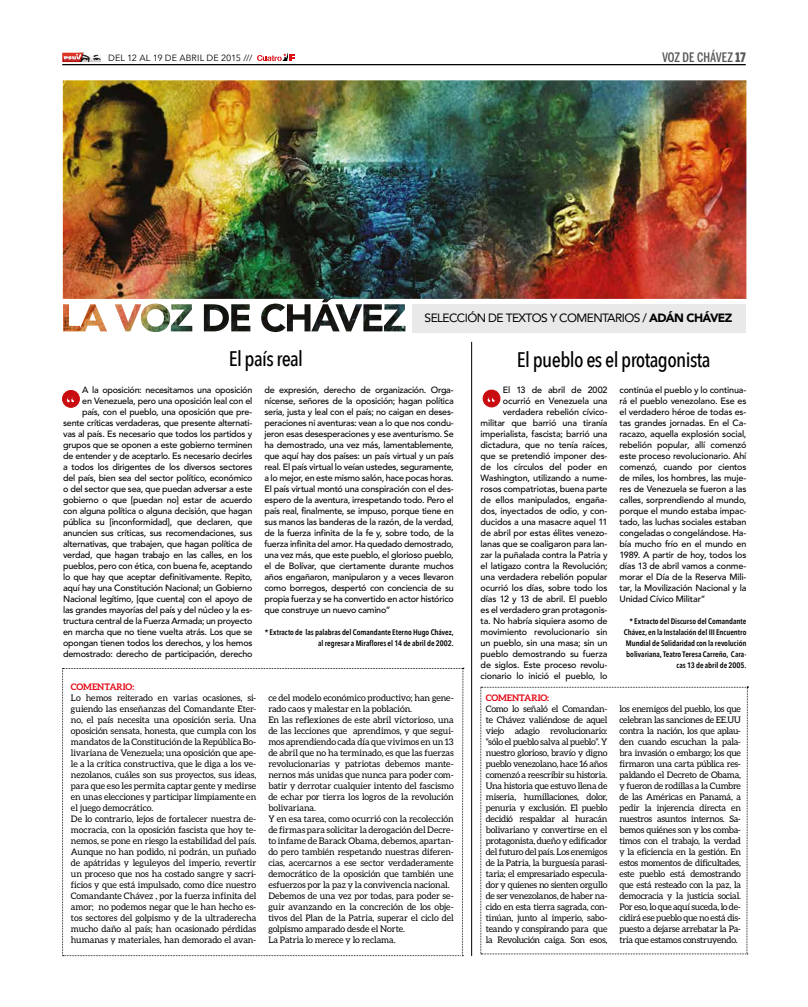
<style>
.page{position:relative;width:808px;height:1007px;background:#fff}
.page>*{position:absolute;margin:0;border:0;box-sizing:border-box;transform-origin:0 0}
.t1{font:500 21px "Avenir Next Condensed";letter-spacing:-.03em;color:#000}
.t2{font:500 13px "Benton Sans Comp";letter-spacing:.005em;color:#575756}
.t3{font:12px "Avenir";letter-spacing:-.05em;color:#000}
.t4{font:500 9px/11px "Avenir LT Std";letter-spacing:-.02em;color:#000;text-align:right}
.t5{font:9px/11px "Aleo";letter-spacing:-.005em;color:#000}
.t6{font:9px "Avenir Next";letter-spacing:.01em;color:#000}
.t7{font:700 9px "Aleo";letter-spacing:-.005em;color:#e30613}
.t8{font:600 8px/11px "Avenir Next Condensed";letter-spacing:-.005em;color:#000;text-align:right}
.s1{font-weight:900}
</style>
<div class="page">
<hr style="left:62px;top:64px;width:684px;height:1px;background:#000">
<svg style="left:257px;top:53px;width:38px;height:8px"></svg>
<svg style="left:62px;top:53px;width:39px;height:9px"></svg>
<div style="left:412px;top:304px;width:333px;height:29px;background:#e9e9e9"></div>
<img style="left:63px;top:80px;width:683px;height:252px">
<svg style="left:62px;top:390px;width:18px;height:17px"></svg>
<svg style="left:483px;top:390px;width:17px;height:17px"></svg>
<hr style="left:471px;top:342px;width:1px;height:613px;background:#000">
<svg style="left:62px;top:668px;width:402px;height:288px"></svg>
<svg style="left:481px;top:686px;width:267px;height:268px"></svg>
<p class="t6" style="left:108px;top:50px;width:146px">DEL 12 AL 19 DE ABRIL DE 2015 ///</p>
<h2 class="t2" style="left:662px;top:49px;width:85px">VOZ DE CHÁVEZ <span class="s1">17</span></h2>
<h3 class="t3" style="left:425px;top:308px;width:309px">SELECCIÓN DE TEXTOS Y COMENTARIOS / <span class="s1">ADÁN CHÁVEZ</span></h3>
<h1 class="t1" style="left:229px;top:346px;width:76px">El país real</h1>
<h1 class="t1" style="left:517px;top:346px;width:195px">El pueblo es el protagonista</h1>
<p class="t4" style="left:63px;top:384px;width:191px">A la oposición: necesitamos una oposición<br>en Venezuela, pero una oposición leal con el país, con el pueblo, una oposición que pre&shy;sente críticas verdaderas, que presente alternati&shy;vas al país. Es necesario que todos los partidos y grupos que se oponen a este gobierno terminen de entender y de aceptarlo. Es necesario decirles a todos los dirigentes de los diversos sectores del país, bien sea del sector político, económico o del sector que sea, que puedan adversar a este gobierno o que [puedan no] estar de acuerdo con alguna política o alguna decisión, que hagan pública su [inconformidad], que declaren, que anuncien sus críticas, sus recomendaciones, sus alternativas, que trabajen, que hagan política de verdad, que hagan trabajo en las calles, en los pueblos, pero con ética, con buena fe, aceptando lo que hay que aceptar definitivamente. Repito, aquí hay una Constitución Nacional; un Gobierno Nacional legítimo, [que cuenta] con el apoyo de las grandes mayorías del país y del núcleo y la es&shy;tructura central de la Fuerza Armada; un proyecto en marcha que no tiene vuelta atrás. Los que se opongan tienen todos los derechos, y los hemos demostrado: derecho de participación, derecho</p>
<p class="t4" style="left:264px;top:384px;width:191px;text-align:justify">de expresión, derecho de organización. Orga&shy;nícense, señores de la oposición; hagan política seria, justa y leal con el país; no caigan en deses&shy;peraciones ni aventuras: vean a lo que nos condu&shy;jeron esas desesperaciones y ese aventurismo. Se ha demostrado, una vez más, lamentablemente, que aquí hay dos países: un país virtual y un país real. El país virtual lo veían ustedes, seguramente, a lo mejor, en este mismo salón, hace pocas horas.<br>El país virtual montó una conspiración con el des&shy;espero de la aventura, irrespetando todo. Pero el país real, finalmente, se impuso, porque tiene en sus manos las banderas de la razón, de la verdad, de la fuerza infinita de la fe y, sobre todo, de la fuerza infinita del amor. Ha quedado demostrado, una vez más, que este pueblo, el glorioso pueblo, el de Bolívar, que ciertamente durante muchos años engañaron, manipularon y a veces llevaron como borregos, despertó con conciencia de su propia fuerza y se ha convertido en actor histórico que construye un nuevo camino”</p>
<p class="t4" style="left:481px;top:384px;width:128px">El 13 de abril de 2002 ocurrió en Venezuela una verdadera rebelión cívico&shy;militar que barrió una tiranía imperialista, fascista; barrió una dictadura, que no tenía raíces, que se pretendió imponer des&shy;de los círculos del poder en<br>Washington, utilizando a nume&shy;rosos compatriotas, buena parte de ellos manipulados, engaña&shy;dos, inyectados de odio, y con&shy;ducidos a una masacre aquel 11 de abril por estas élites venezo&shy;lanas que se coaligaron para lan&shy;zar la puñalada contra la Patria y el latigazo contra la Revolución; una verdadera rebelión popular ocurrió los días, sobre todo los días 12 y 13 de abril. El pueblo es el verdadero gran protagonis&shy;ta. No habría siquiera asomo de movimiento revolucionario sin un pueblo, sin una masa; sin un pueblo demostrando su fuerza de siglos. Este proceso revolu&shy;cionario lo inició el pueblo, lo</p>
<p class="t4" style="left:619px;top:384px;width:128px;text-align:justify">continúa el pueblo y lo continua&shy;rá el pueblo venezolano. Ese es el verdadero héroe de todas es&shy;tas grandes jornadas. En el Ca&shy;racazo, aquella explosión social, rebelión popular, allí comenzó este proceso revolucionario. Ahí comenzó, cuando por cientos de miles, los hombres, las muje&shy;res de Venezuela se fueron a las calles, sorprendiendo al mundo, porque el mundo estaba impac&shy;tado, las luchas sociales estaban congeladas o congelándose. Ha&shy;bía mucho frío en el mundo en 1989. A partir de hoy, todos los días 13 de abril vamos a conme&shy;morar el Día de la Reserva Mili&shy;tar, la Movilización Nacional y la Unidad Cívico Militar”</p>
<p class="t8" style="left:624px;top:615px;width:124px">* Extracto del Discurso del Comandante Chávez, en la Instalación del III Encuentro Mundial de Solidaridad con la revolución bolivariana, Teatro Teresa Carreño, Cara&shy;cas 13 de abril de 2005.</p>
<p class="t8" style="left:265px;top:626px;width:190px">* Extracto de las palabras del Comandante Eterno Hugo Chávez, al regresar a Miraflores el 14 de abril de 2002.</p>
<p class="t7" style="left:71px;top:681px;width:65px">COMENTARIO:</p>
<p class="t5" style="left:71px;top:692px;width:187px">Lo hemos reiterado en varias ocasiones, si&shy;guiendo las enseñanzas del Comandante Eter&shy;no, el país necesita una oposición seria. Una oposición sensata, honesta, que cumpla con los mandatos de la Constitución de la República Bo&shy;livariana de Venezuela; una oposición que ape&shy;le a la crítica constructiva, que le diga a los ve&shy;nezolanos, cuáles son sus proyectos, sus ideas, para que eso les permita captar gente y medirse en unas elecciones y participar limpiamente en el juego democrático.<br>De lo contrario, lejos de fortalecer nuestra de&shy;mocracia, con la oposición fascista que hoy te&shy;nemos, se pone en riesgo la estabilidad del país.<br>Aunque no han podido, ni podrán, un puñado de apátridas y leguleyos del imperio, revertir un proceso que nos ha costado sangre y sacri&shy;ficios y que está impulsado, como dice nuestro Comandante Chávez , por la fuerza infinita del amor; no podemos negar que le han hecho es&shy;tos sectores del golpismo y de la ultraderecha mucho daño al país; han ocasionado pérdidas humanas y materiales, han demorado el avan-</p>
<p class="t5" style="left:268px;top:692px;width:187px">ce del modelo económico productivo; han gene&shy;rado caos y malestar en la población.<br>En las reflexiones de este abril victorioso, una de las lecciones que aprendimos, y que segui&shy;mos aprendiendo cada día que vivimos en un 13 de abril que no ha terminado, es que las fuerzas revolucionarias y patriotas debemos mante&shy;nernos más unidas que nunca para poder com&shy;batir y derrotar cualquier intento del fascismo de echar por tierra los logros de la revolución bolivariana.<br>Y en esa tarea, como ocurrió con la recolección de firmas para solicitar la derogación del Decre&shy;to infame de Barack Obama, debemos, apartan&shy;do pero también respetando nuestras diferen&shy;cias, acercarnos a ese sector verdaderamente democrático de la oposición que también une esfuerzos por la paz y la convivencia nacional.<br>Debemos de una vez por todas, para poder se&shy;guir avanzando en la concreción de los obje&shy;tivos del Plan de la Patria, superar el ciclo del golpismo amparado desde el Norte.<br>La Patria lo merece y lo reclama.</p>
<p class="t7" style="left:486px;top:692px;width:65px">COMENTARIO:</p>
<p class="t5" style="left:486px;top:703px;width:123px;text-align:justify">Como lo señaló el Comandan&shy;te Chávez valiéndose de aquel viejo adagio revolucionario: “sólo el pueblo salva al pueblo”. Y nuestro glorioso, bravío y digno pueblo venezolano, hace 16 años comenzó a reescribir su historia.<br>Una historia que estuvo llena de miseria, humillaciones, dolor, penuria y exclusión. El pueblo decidió respaldar al huracán bolivariano y convertirse en el protagonista, dueño y edificador del futuro del país. Los enemigos de la Patria, la burguesía parasi&shy;taria; el empresariado especula&shy;dor y quienes no sienten orgullo de ser venezolanos, de haber na&shy;cido en esta tierra sagrada, con&shy;tinúan, junto al imperio, sabo&shy;teando y conspirando para que la Revolución caiga. Son esos,</p>
<p class="t5" style="left:619px;top:703px;width:123px;text-align:justify">los enemigos del pueblo, los que celebran las sanciones de EE.UU contra la nación, los que aplau&shy;den cuando escuchan la pala&shy;bra invasión o embargo; los que firmaron una carta pública res&shy;paldando el Decreto de Obama, y fueron de rodillas a la Cumbre de las Américas en Panamá, a pedir la injerencia directa en nuestros asuntos internos. Sa&shy;bemos quiénes son y los comba&shy;timos con el trabajo, la verdad y la eficiencia en la gestión. En estos momentos de dificultades, este pueblo está demostrando que está resteado con la paz, la democracia y la justicia social.<br>Por eso, lo que aquí suceda, lo de&shy;cidirá ese pueblo que no está dis&shy;puesto a dejarse arrebatar la Pa&shy;tria que estamos construyendo.</p>
</div>
